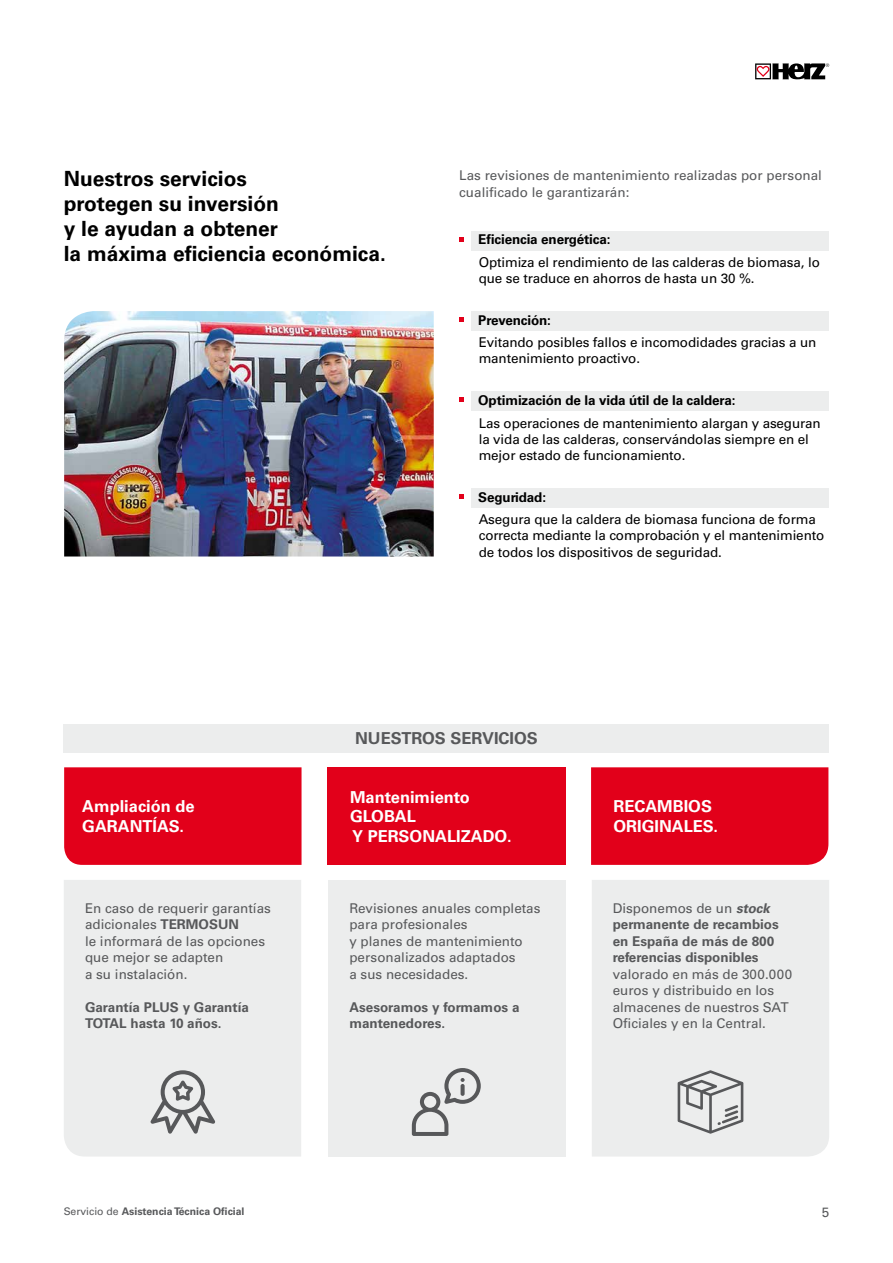
<style>
.page{position:relative;width:893px;height:1263px;background:#fff}
.page>*{position:absolute;margin:0;border:0;box-sizing:border-box;transform-origin:0 0}
.t1{font:700 20.85px/25px "Univers";color:#000}
.t2{font:700 16.5px/19.8px "Univers";color:#fff}
.t3{font:700 16.5px "Univers";color:#57585a}
.t4{font:13.5px/16.2px "Univers";letter-spacing:-.01em;color:#000}
.t5{font:13.5px/16.5px "Univers";color:#57585a}
.t6{font:700 13.5px/16.5px "Univers";color:#57585a}
.t7{font:700 13.5px "Univers";letter-spacing:-.01em;color:#000}
.t8{font:700 10.5px "Univers";color:#57585a}
.s1{font-weight:700}
.s2{font-weight:400}
.s3{font-style:italic}
</style>
<div class="page">
<svg style="left:755px;top:63px;width:74px;height:16px"></svg>
<div style="left:64px;top:880px;width:237px;height:276px;background:#eceded"></div>
<div style="left:328px;top:880px;width:238px;height:276px;background:#eceded"></div>
<div style="left:592px;top:880px;width:237px;height:276px;background:#eceded"></div>
<div style="left:471px;top:231px;width:358px;height:19px;background:#eceded"></div>
<div style="left:471px;top:311px;width:358px;height:19px;background:#eceded"></div>
<div style="left:471px;top:391px;width:358px;height:20px;background:#eceded"></div>
<div style="left:471px;top:488px;width:358px;height:20px;background:#eceded"></div>
<div style="left:64px;top:724px;width:765px;height:28px;background:#eceded"></div>
<div style="left:64px;top:767px;width:238px;height:98px;background:#e2001a"></div>
<div style="left:327px;top:767px;width:239px;height:98px;background:#e2001a"></div>
<div style="left:591px;top:767px;width:237px;height:98px;background:#e2001a"></div>
<svg style="left:459px;top:237px;width:5px;height:4px"></svg>
<svg style="left:459px;top:317px;width:5px;height:5px"></svg>
<svg style="left:459px;top:397px;width:5px;height:5px"></svg>
<svg style="left:459px;top:494px;width:5px;height:5px"></svg>
<svg style="left:412px;top:1068px;width:69px;height:68px"></svg>
<svg style="left:461px;top:1084px;width:4px;height:12px"></svg>
<svg style="left:150px;top:1070px;width:65px;height:64px;background:#bfc0c1"></svg>
<svg style="left:678px;top:1070px;width:65px;height:64px;background:#c3c4c5"></svg>
<img style="left:64px;top:311px;width:370px;height:245px">
<h1 class="t1" style="left:64px;top:166px;width:324px">Nuestros servicios<br>protegen su inversión<br>y le ayudan a obtener<br>la máxima eficiencia económica.</h1>
<p class="t5" style="left:459px;top:167px;width:364px">Las revisiones de mantenimiento realizadas por personal cualificado le garantizarán:</p>
<p class="t7" style="left:478px;top:232px;width:134px">Eficiencia energética:</p>
<p class="t4" style="left:479px;top:254px;width:343px">Optimiza el rendimiento de las calderas de biomasa, lo que se traduce en ahorros de hasta un 30 %.</p>
<p class="t7" style="left:478px;top:312px;width:74px">Prevención:</p>
<p class="t4" style="left:479px;top:334px;width:339px">Evitando posibles fallos e incomodidades gracias a un mantenimiento proactivo.</p>
<p class="t7" style="left:478px;top:393px;width:259px">Optimización de la vida útil de la caldera:</p>
<p class="t4" style="left:479px;top:415px;width:344px">Las operaciones de mantenimiento alargan y aseguran la vida de las calderas, conservándolas siempre en el mejor estado de funcionamiento.</p>
<p class="t7" style="left:478px;top:489px;width:69px">Seguridad:</p>
<p class="t4" style="left:479px;top:511px;width:347px">Asegura que la caldera de biomasa funciona de forma correcta mediante la comprobación y el mantenimiento de todos los dispositivos de seguridad.</p>
<p class="t3" style="left:355px;top:729px;width:184px">NUESTROS SERVICIOS</p>
<p class="t2" style="left:82px;top:797px;width:114px">Ampliación de<br>GARANTÍAS.</p>
<p class="t2" style="left:350px;top:787px;width:163px">Mantenimiento<br>GLOBAL<br>Y PERSONALIZADO.</p>
<p class="t2" style="left:613px;top:797px;width:106px">RECAMBIOS<br>ORIGINALES.</p>
<p class="t5" style="left:85px;top:900px;width:187px">En caso de requerir garantías adicionales <span class="s1">TERMOSUN<br></span>le informará de las opciones que mejor se adapten<br>a su instalación.</p>
<p class="t6" style="left:85px;top:999px;width:165px">Garantía PLUS y Garantía<br>TOTAL hasta 10 años.</p>
<p class="t5" style="left:349px;top:900px;width:193px">Revisiones anuales completas para profesionales<br>y planes de mantenimiento personalizados adaptados<br>a sus necesidades.</p>
<p class="t6" style="left:349px;top:999px;width:172px">Asesoramos y formamos a mantenedores.</p>
<p class="t6" style="left:613px;top:900px;width:168px"><span class="s2">Disponemos de un</span> <span class="s3">stock </span>permanente de recambios en España de más de 800 referencias disponibles</p>
<p class="t5" style="left:613px;top:966px;width:181px">valorado en más de 300.000 euros y distribuido en los almacenes de nuestros SAT<br>Oficiales y en la Central.</p>
<p class="t8" style="left:64px;top:1205px;width:182px"><span class="s2">Servicio de</span> Asistencia Técnica Oficial</p>
<p class="t5" style="left:822px;top:1204px;width:9px">5</p>
</div>
